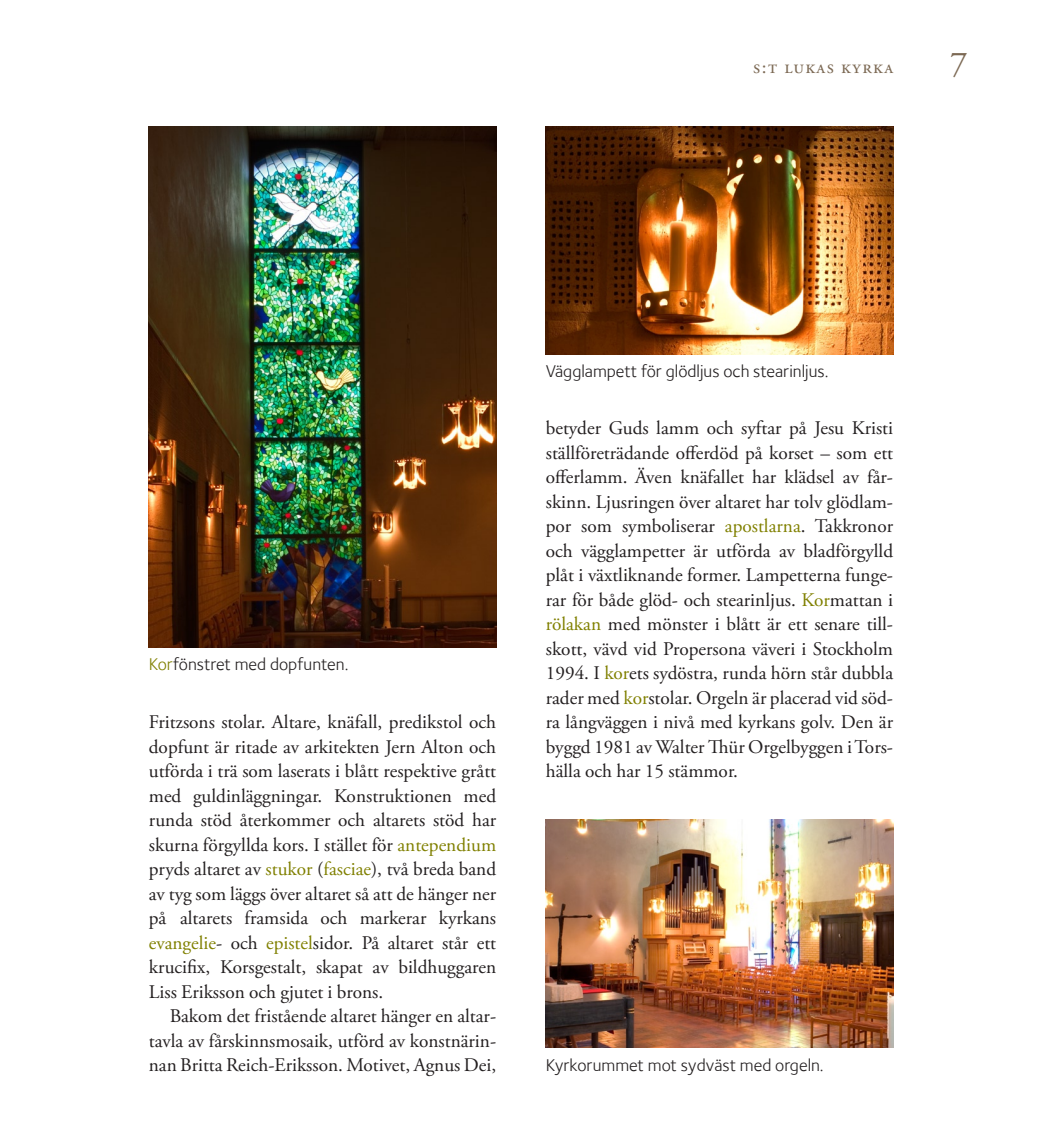
<style>
.page{position:relative;width:1042px;height:1141px;background:#fff}
.page>*{position:absolute;margin:0;border:0;box-sizing:border-box;transform-origin:0 0}
.t1{font:35px "Adobe Garamond Pro";color:#7c6954}
.Bröd_med_indrag{font:19.25px/24.5px "Adobe Garamond Pro";color:#231f20;text-align:justify}
.t2{font:19.25px "Adobe Garamond Pro";letter-spacing:.075em;color:#7c6954}
.Bildtext{font:17.5px "Foundry Sterling";color:#231f20}
.s1{color:#808000}
</style>
<div class="page">
<img style="left:546px;top:126px;width:347px;height:229px">
<img style="left:546px;top:820px;width:347px;height:228px">
<img style="left:149px;top:126px;width:347px;height:521px">
<p class="t2" style="left:753px;top:56px;width:141px">s:t lukas kyrka</p>
<h1 class="t1" style="left:950px;top:43px;width:19px">7</h1>
<p class="Bildtext" style="left:149px;top:654px;width:201px"><span class="s1">Kor</span>fönstret med dopfunten.</p>
<p class="Bröd_med_indrag" style="left:149px;top:711px;width:349px">Fritzsons stolar. Altare, knäfall, predikstol och dopfunt är ritade av arkitekten Jern Alton och utförda i trä som laserats i blått respektive grått med guldinläggningar. Konstruktionen med runda stöd återkommer och altarets stöd har skurna förgyllda kors. I stället för <span class="s1">antependium </span>pryds altaret av <span class="s1">stukor</span> (<span class="s1">fasciae</span>), två breda band av tyg som läggs över altaret så att de hänger ner på altarets framsida och markerar kyrkans <span class="s1">evangelie</span>- och <span class="s1">epistel</span>sidor. På altaret står ett krucifix, Korsgestalt, skapat av bildhuggaren Liss Eriksson och gjutet i brons.</p>
<p class="Bröd_med_indrag" style="left:149px;top:1005px;width:349px;text-indent:21px">Bakom det fristående altaret hänger en altar&shy;tavla av fårskinnsmosaik, utförd av konstnärin&shy;nan Britta Reich-Eriksson. Motivet, Agnus Dei,</p>
<p class="Bildtext" style="left:546px;top:361px;width:284px">Vägglampett för glödljus och stearinljus.</p>
<p class="Bröd_med_indrag" style="left:546px;top:417px;width:349px">betyder Guds lamm och syftar på Jesu Kristi ställföreträdande offerdöd på korset – som ett offerlamm. Även knäfallet har klädsel av får&shy;skinn. Ljusringen över altaret har tolv glödlam&shy;por som symboliserar <span class="s1">apostlarna</span>. Takkronor och vägglampetter är utförda av bladförgylld plåt i växtliknande former. Lampetterna funge&shy;rar för både glöd- och stearinljus. <span class="s1">Kor</span>mattan i <span class="s1">rölakan</span> med mönster i blått är ett senare till&shy;skott, vävd vid Propersona väveri i Stockholm 1994. I <span class="s1">kor</span>ets sydöstra, runda hörn står dubbla rader med <span class="s1">kor</span>stolar. Orgeln är placerad vid söd&shy;ra långväggen i nivå med kyrkans golv. Den är byggd 1981 av Walter Thür Orgelbyggen i Tors&shy;hälla och har 15 stämmor.</p>
<p class="Bildtext" style="left:546px;top:1054px;width:279px">Kyrkorummet mot sydväst med orgeln.</p>
</div>
